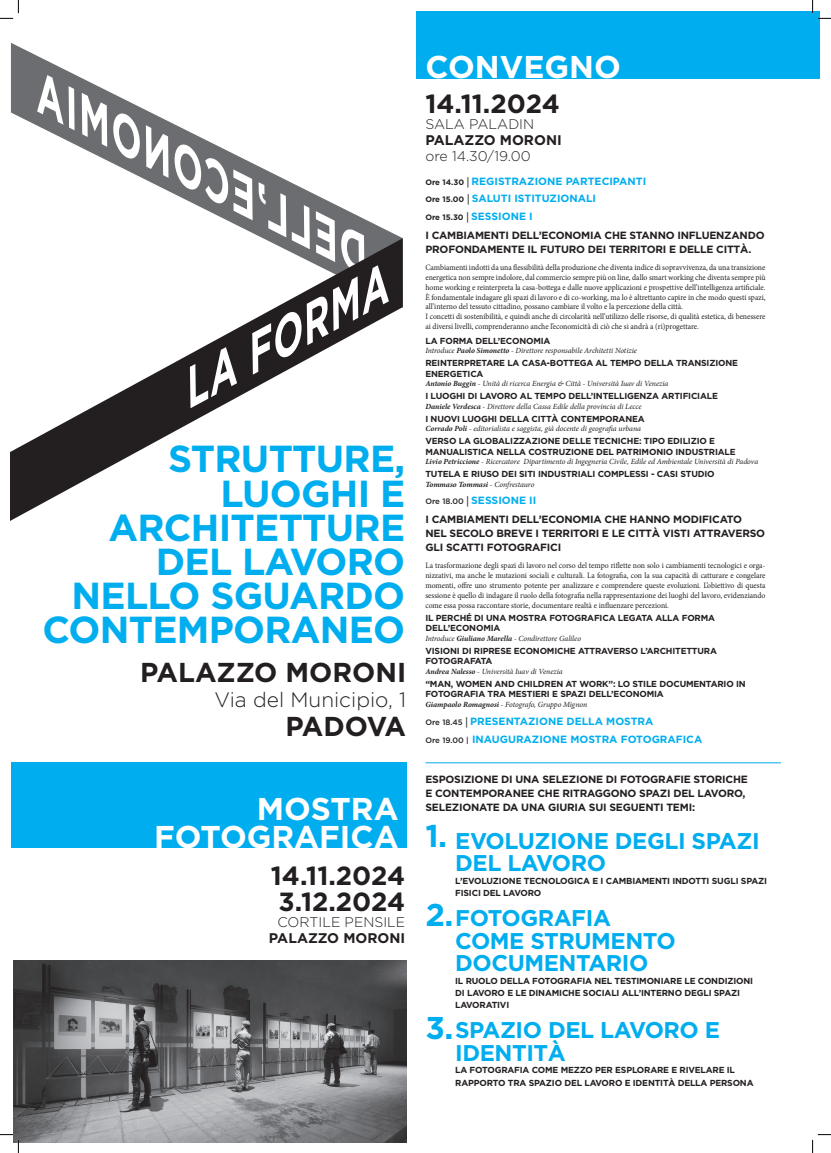
<style>
.page{position:relative;width:831px;height:1153px;background:#fff}
.page>*{position:absolute;margin:0;border:0;box-sizing:border-box;transform-origin:0 0}
.t1{font:700 37.62px/34.1px "Gotham";letter-spacing:-.02em;color:#00aeef;text-align:right}
.t2{font:700 31.5px/28.9px "Gotham";color:#fff}
.t3{font:700 31.5px "Gotham";color:#00aeef}
.t4{font:700 27.3px "Gotham";color:#231f20}
.t5{font:700 26.25px/26.2px "Gotham";color:#231f20}
.t6{font:700 22.75px/22.8px "Gotham";letter-spacing:-.02em;color:#00aeef}
.t7{font:300 20.82px "Gotham";color:#231f20}
.t8{font:300 14px "Gotham";color:#231f20}
.t9{font:700 14px "Gotham";color:#231f20}
.t10{font:700 10.5px/14px "Gotham";letter-spacing:-.02em;color:#231f20}
.t11{font:700 10.5px/17.6px "Gotham";color:#00aeef}
.t12{font:700 8.75px/10.5px "Gotham";letter-spacing:-.02em;color:#231f20}
.t13{font:8.22px/9.9px "Minion Pro";color:#231f20;scale:.94 1}
.t14{font:italic 7.88px "Minion Pro";letter-spacing:-.01em;color:#231f20}
.t15{font:italic 700 7.88px "Minion Pro";letter-spacing:-.005em;color:#231f20}
.s1{font-size:7.88px;color:#231f20}
.s2{font-family:"Minion Pro";font-weight:600;font-style:italic;color:#231f20}
.s3{font-weight:700}
.s4{font-weight:400}
.s5{font-weight:500;font-size:7.88px}
.s6{font-family:"Minion Pro";font-weight:600;font-style:italic}
.s7{color:#00aeef}
.s8{font-weight:500;font-size:7.88px;color:#231f20}
</style>
<div class="page">
<div style="left:416px;top:11px;width:403px;height:67px;background:#00aeef"></div>
<div style="left:11px;top:762px;width:395px;height:86px;background:#00aeef"></div>
<svg style="left:11px;top:43px;width:391px;height:195px"></svg>
<svg style="left:146px;top:125px;width:22px;height:53px"></svg>
<svg style="left:113px;top:111px;width:27px;height:50px"></svg>
<svg style="left:82px;top:93px;width:25px;height:54px"></svg>
<svg style="left:37px;top:75px;width:38px;height:55px"></svg>
<svg style="left:11px;top:238px;width:392px;height:283px"></svg>
<svg style="left:174px;top:142px;width:215px;height:266px"></svg>
<img style="left:13px;top:961px;width:393px;height:181px">
<hr style="left:425px;top:762px;width:356px;height:1px;background:#00aeef">
<svg style="left:0;top:0;width:19px;height:19px"></svg>
<svg style="left:0;top:1134px;width:19px;height:19px"></svg>
<svg style="left:812px;top:0;width:18px;height:19px"></svg>
<svg style="left:812px;top:1134px;width:18px;height:19px"></svg>
<h2 class="t2" style="left:425px;top:52px;width:197px">CONVEGNO</h2>
<h1 class="t1" style="left:42px;top:441px;width:364px">STRUTTURE,<br>LUOGHI E<br>ARCHITETTURE<br>DEL LAVORO<br>NELLO SGUARDO<br>CONTEMPORANEO</h1>
<h3 class="t4" style="left:140px;top:657px;width:267px">PALAZZO MORONI</h3>
<h3 class="t7" style="left:214px;top:688px;width:193px">Via del Municipio, 1</h3>
<h3 class="t4" style="left:285px;top:711px;width:122px">PADOVA</h3>
<h3 class="t5" style="left:425px;top:90px;width:136px">14.11.2024</h3>
<h3 class="t8" style="left:425px;top:116px;width:110px">SALA PALADIN</h3>
<h3 class="t9" style="left:425px;top:132px;width:138px">PALAZZO MORONI</h3>
<h3 class="t8" style="left:425px;top:148px;width:107px">ore 14.30/19.00</h3>
<p class="t11" style="left:425px;top:172px;width:222px"><span class="s1">Ore 14.30</span> <span class="s2">|</span> REGISTRAZIONE PARTECIPANTI<br><span class="s1">Ore 15.00</span> <span class="s2">|</span> SALUTI ISTITUZIONALI<br><span class="s1">Ore 15.30</span> <span class="s2">|</span> SESSIONE I</p>
<p class="t10" style="left:425px;top:228px;width:341px">I CAMBIAMENTI DELL’ECONOMIA CHE STANNO INFLUENZANDO<br>PROFONDAMENTE IL FUTURO DEI TERRITORI E DELLE CITTÀ.</p>
<p class="t13" style="left:425px;top:262px;width:363px">Cambiamenti indotti da una flessibilità della produzione che diventa indice di sopravvivenza, da una transizione energetica non sempre indolore, dal commercio sempre più on line, dallo smart working che diventa sempre più home working e reinterpreta la casa-bottega e dalle nuove applicazioni e prospettive dell’intelligenza artificiale.<br>È fondamentale indagare gli spazi di lavoro e di co-working, ma lo è altrettanto capire in che modo questi spazi, all’interno del tessuto cittadino, possano cambiare il volto e la percezione della città.<br>I concetti di sostenibilità, e quindi anche di circolarità nell’utilizzo delle risorse, di qualità estetica, di benessere ai diversi livelli, comprenderanno anche l’economicità di ciò che si andrà a (ri)progettare.</p>
<p class="t12" style="left:425px;top:335px;width:126px">LA FORMA DELL’ECONOMIA</p>
<p class="t14" style="left:425px;top:345px;width:213px">Introduce <span class="s3">Paolo Simonetto</span> - Direttore responsabile Architetti Notizie</p>
<p class="t12" style="left:425px;top:358px;width:314px">REINTERPRETARE LA CASA-BOTTEGA AL TEMPO DELLA TRANSIZIONE<br>ENERGETICA</p>
<p class="t14" style="left:425px;top:378px;width:244px"><span class="s3">Antonio Buggin</span> - Unità di ricerca Energia &amp; Città - Università Iuav di Venezia</p>
<p class="t12" style="left:425px;top:391px;width:294px">I LUOGHI DI LAVORO AL TEMPO DELL’INTELLIGENZA ARTIFICIALE</p>
<p class="t14" style="left:425px;top:401px;width:218px"><span class="s3">Daniele Verdesca</span> - Direttore della Cassa Edile della provincia di Lecce</p>
<p class="t12" style="left:425px;top:413px;width:221px">I NUOVI LUOGHI DELLA CITTÀ CONTEMPORANEA</p>
<p class="t14" style="left:425px;top:423px;width:217px"><span class="s3">Corrado Poli</span> - editorialista e saggista, già docente di geografia urbana</p>
<p class="t12" style="left:425px;top:436px;width:312px">VERSO LA GLOBALIZZAZIONE DELLE TECNICHE: TIPO EDILIZIO E<br>MANUALISTICA NELLA COSTRUZIONE DEL PATRIMONIO INDUSTRIALE</p>
<p class="t14" style="left:425px;top:456px;width:334px"><span class="s3">Livio Petriccione</span> - Ricercatore Dipartimento di Ingegneria Civile, Edile ed Ambientale Università di Padova</p>
<p class="t12" style="left:425px;top:468px;width:291px">TUTELA E RIUSO DEI SITI INDUSTRIALI COMPLESSI - CASI STUDIO</p>
<p class="t15" style="left:425px;top:479px;width:110px">Tommaso Tommasi <span class="s4">- Confrestauro</span></p>
<p class="t10" style="left:425px;top:491px;width:318px;line-height:19px"><span class="s5">Ore 18.00</span> <span class="s6">|</span> <span class="s7">SESSIONE II<br></span>I CAMBIAMENTI DELL’ECONOMIA CHE HANNO MODIFICATO</p>
<p class="t10" style="left:425px;top:526px;width:341px">NEL SECOLO BREVE I TERRITORI E LE CITTÀ VISTI ATTRAVERSO<br>GLI SCATTI FOTOGRAFICI</p>
<p class="t13" style="left:425px;top:561px;width:363px;text-align:justify">La trasformazione degli spazi di lavoro nel corso del tempo riflette non solo i cambiamenti tecnologici e orga&shy;nizzativi, ma anche le mutazioni sociali e culturali. La fotografia, con la sua capacità di catturare e congelare momenti, offre uno strumento potente per analizzare e comprendere queste evoluzioni. L’obiettivo di questa sessione è quello di indagare il ruolo della fotografia nella rappresentazione dei luoghi del lavoro, evidenziando come essa possa raccontare storie, documentare realtà e influenzare percezioni.</p>
<p class="t12" style="left:425px;top:612px;width:291px">IL PERCHÉ DI UNA MOSTRA FOTOGRAFICA LEGATA ALLA FORMA<br>DELL’ECONOMIA</p>
<p class="t14" style="left:425px;top:633px;width:157px">Introduce <span class="s3">Giuliano Marella</span> - Condirettore Galileo</p>
<p class="t12" style="left:425px;top:645px;width:293px">VISIONI DI RIPRESE ECONOMICHE ATTRAVERSO L’ARCHITETTURA<br>FOTOGRAFATA</p>
<p class="t14" style="left:425px;top:666px;width:139px"><span class="s3">Andrea Nalesso</span> - Università Iuav di Venezia</p>
<p class="t12" style="left:425px;top:678px;width:322px">“MAN, WOMEN AND CHILDREN AT WORK”: LO STILE DOCUMENTARIO IN<br>FOTOGRAFIA TRA MESTIERI E SPAZI DELL’ECONOMIA</p>
<p class="t14" style="left:425px;top:699px;width:163px"><span class="s3">Giampaolo Romagnosi</span> - Fotografo, Gruppo Mignon</p>
<p class="t11" style="left:425px;top:712px;width:278px"><span class="s8">Ore 18.45</span> <span class="s2">|</span> PRESENTAZIONE DELLA MOSTRA<br><span class="s8">Ore 19.00 |</span> INAUGURAZIONE MOSTRA FOTOGRAFICA</p>
<p class="t10" style="left:425px;top:772px;width:324px">ESPOSIZIONE DI UNA SELEZIONE DI FOTOGRAFIE STORICHE<br>E CONTEMPORANEE CHE RITRAGGONO SPAZI DEL LAVORO,<br>SELEZIONATE DA UNA GIURIA SUI SEGUENTI TEMI:</p>
<h3 class="t6" style="left:455px;top:828px;width:306px">EVOLUZIONE DEGLI SPAZI<br>DEL LAVORO</h3>
<p class="t12" style="left:455px;top:874px;width:313px;line-height:12.2px">L’EVOLUZIONE TECNOLOGICA E I CAMBIAMENTI INDOTTI SUGLI SPAZI<br>FISICI DEL LAVORO</p>
<h3 class="t6" style="left:455px;top:906px;width:222px">FOTOGRAFIA<br>COME STRUMENTO<br>DOCUMENTARIO</h3>
<p class="t12" style="left:455px;top:974px;width:299px;line-height:12.2px">IL RUOLO DELLA FOTOGRAFIA NEL TESTIMONIARE LE CONDIZIONI<br>DI LAVORO E LE DINAMICHE SOCIALI ALL’INTERNO DEGLI SPAZI<br>LAVORATIVI</p>
<h3 class="t6" style="left:455px;top:1018px;width:266px">SPAZIO DEL LAVORO E<br>IDENTITÀ</h3>
<p class="t12" style="left:455px;top:1064px;width:300px;line-height:12.2px">LA FOTOGRAFIA COME MEZZO PER ESPLORARE E RIVELARE IL<br>RAPPORTO TRA SPAZIO DEL LAVORO E IDENTITÀ DELLA PERSONA</p>
<h2 class="t2" style="left:154px;top:793px;width:294px;text-indent:103px">MOSTRA<br>FOTOGRAFICA <span class="s7">1.</span></h2>
<h3 class="t5" style="left:271px;top:862px;width:136px">14.11.2024<br>3.12.2024</h3>
<h3 class="t8" style="left:277px;top:914px;width:129px">CORTILE PENSILE</h3>
<h3 class="t9" style="left:269px;top:930px;width:138px">PALAZZO MORONI</h3>
<h2 class="t3" style="left:425px;top:897px;width:30px">2.</h2>
<h2 class="t3" style="left:425px;top:1010px;width:29px">3.</h2>
</div>
